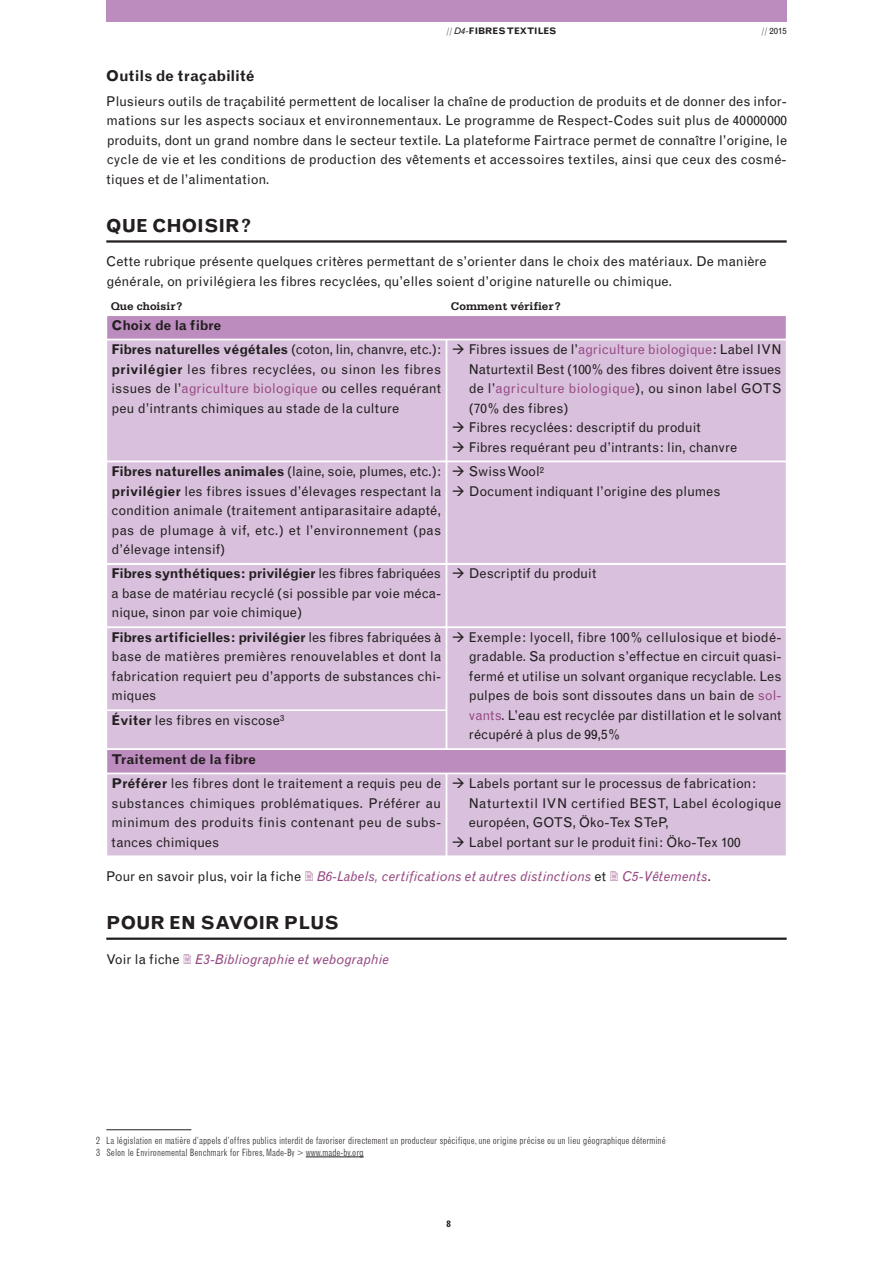
<style>
.page{position:relative;width:893px;height:1263px;background:#fff}
.page>*{position:absolute;margin:0;border:0;box-sizing:border-box;transform-origin:0 0}
.t1{font:700 18px "Grotesque";color:#231f20}
.t2{font:700 15px "Grotesque";color:#231f20}
.t3{font:13.5px/19.5px "Grotesque";color:#231f20;text-align:justify}
.t4{font:italic 13.5px "Grotesque";letter-spacing:.01em;color:#964a84}
.t5{font:700 13.5px/24.3px "Grotesque";letter-spacing:-.015em;color:#231f20}
.t6{font:700 11.7px "Serifa";color:#231f20}
.t7{font:300 condensed 9.75px/12px "Grotesque";color:#231f20}
.t8{font:700 9px "Grotesque";color:#231f20}
.t9{font:9px "Grotesque";color:#231f20}
.s1{font-weight:300}
.s2{font-weight:400;font-style:italic}
.s3{font-weight:400}
.s4{font-weight:700}
.s5{color:#964a84}
.s6{font-style:normal;color:#231f20}
</style>
<div class="page">
<hr style="left:106px;top:240px;width:681px;height:3px;background:#231f20">
<hr style="left:106px;top:937px;width:681px;height:3px;background:#231f20">
<div style="left:107px;top:316px;width:679px;height:23px;background:#bd8cbf"></div>
<div style="left:106px;top:315px;width:681px;height:25px;border:1px solid #fff"></div>
<div style="left:107px;top:340px;width:339px;height:121px;background:#d9c1dd"></div>
<div style="left:106px;top:340px;width:340px;height:121px;border:1px solid #fff"></div>
<div style="left:447px;top:340px;width:339px;height:121px;background:#d9c1dd"></div>
<div style="left:446px;top:340px;width:341px;height:121px;border:1px solid #fff"></div>
<div style="left:107px;top:462px;width:339px;height:101px;background:#d9c1dd"></div>
<div style="left:106px;top:461px;width:340px;height:103px;border:1px solid #fff"></div>
<div style="left:447px;top:462px;width:339px;height:101px;background:#d9c1dd"></div>
<div style="left:446px;top:461px;width:341px;height:103px;border:1px solid #fff"></div>
<div style="left:107px;top:565px;width:339px;height:61px;background:#d9c1dd"></div>
<div style="left:106px;top:564px;width:340px;height:63px;border:1px solid #fff"></div>
<div style="left:447px;top:565px;width:339px;height:61px;background:#d9c1dd"></div>
<div style="left:446px;top:564px;width:341px;height:63px;border:1px solid #fff"></div>
<div style="left:107px;top:628px;width:339px;height:120px;background:#d9c1dd"></div>
<div style="left:106px;top:627px;width:340px;height:122px;border:1px solid #fff"></div>
<hr style="left:107px;top:709px;width:339px;height:2px;background:#fff">
<div style="left:447px;top:628px;width:339px;height:120px;background:#d9c1dd"></div>
<div style="left:446px;top:627px;width:341px;height:122px;border:1px solid #fff"></div>
<div style="left:107px;top:750px;width:679px;height:23px;background:#bd8cbf"></div>
<div style="left:106px;top:749px;width:681px;height:24px;border:1px solid #fff"></div>
<div style="left:107px;top:774px;width:339px;height:82px;background:#d9c1dd"></div>
<div style="left:106px;top:773px;width:340px;height:83px;border:1px solid #fff"></div>
<div style="left:447px;top:774px;width:339px;height:82px;background:#d9c1dd"></div>
<div style="left:446px;top:773px;width:341px;height:83px;border:1px solid #fff"></div>
<div style="left:106px;top:0;width:681px;height:21px;background:#bd8cbf"></div>
<hr style="left:106px;top:1129px;width:85px;height:1px;background:#231f20">
<hr style="left:306px;top:1156px;width:58px;height:1px;background:#231f20">
<p class="t8" style="left:446px;top:28px;width:112px"><span class="s1">//</span> <span class="s2">D4-</span>FIBRES TEXTILES</p>
<p class="t9" style="left:761px;top:28px;width:27px"><span class="s1">//</span> 2015</p>
<p class="t2" style="left:106px;top:70px;width:150px">Outils de traçabilité</p>
<p class="t3" style="left:106px;top:92px;width:682px">Plusieurs outils de traçabilité permettent de localiser la chaîne de production de produits et de donner des infor&shy;mations sur les aspects sociaux et environnementaux. Le programme de Respect-Codes suit plus de 40000000 produits, dont un grand nombre dans le secteur textile. La plateforme Fairtrace permet de connaître l’origine, le cycle de vie et les conditions de production des vêtements et accessoires textiles, ainsi que ceux des cosmé&shy;tiques et de l’alimentation.</p>
<h1 class="t1" style="left:106px;top:219px;width:147px">QUE CHOISIR?</h1>
<p class="t3" style="left:106px;top:253px;width:662px">Cette rubrique présente quelques critères permettant de s’orienter dans le choix des matériaux. De manière générale, on privilégiera les fibres recyclées, qu’elles soient d’origine naturelle ou chimique.</p>
<p class="t6" style="left:111px;top:303px;width:73px">Que choisir?</p>
<p class="t6" style="left:451px;top:303px;width:111px">Comment vérifier?</p>
<p class="t5" style="left:112px;top:314px;width:331px">Choix de la fibre<br>Fibres naturelles végétales <span class="s3">(coton, lin, chanvre, etc.):</span></p>
<p class="t3" style="left:112px;top:360px;width:331px"><span class="s4">privilégier</span> les fibres recyclées, ou sinon les fibres issues de l’<span class="s5">agriculture biologique</span> ou celles requérant peu d’intrants chimiques au stade de la culture</p>
<p class="t3" style="left:469px;top:341px;width:314px;text-align:left">Fibres issues de l’<span class="s5">agriculture biologique</span>: Label IVN Naturtextil Best (100% des fibres doivent être issues de l’<span class="s5">agriculture biologique</span>), ou sinon label GOTS (70% des fibres)<br>Fibres recyclées: descriptif du produit<br>Fibres requérant peu d’intrants: lin, chanvre</p>
<p class="t3" style="left:111px;top:463px;width:331px"><span class="s4">Fibres naturelles animales</span> (laine, soie, plumes, etc.): <span class="s4">privilégier</span> les fibres issues d’élevages respectant la condition animale (traitement antiparasitaire adapté, pas de plumage à vif, etc.) et l’environnement (pas d’élevage intensif)</p>
<p class="t3" style="left:469px;top:463px;width:253px">Swiss Wool<sup>2<br></sup>Document indiquant l’origine des plumes</p>
<p class="t3" style="left:111px;top:565px;width:331px"><span class="s4">Fibres synthétiques: privilégier</span> les fibres fabriquées a base de matériau recyclé (si possible par voie méca&shy;nique, sinon par voie chimique)</p>
<p class="t3" style="left:469px;top:565px;width:129px">Descriptif du produit</p>
<p class="t3" style="left:112px;top:628px;width:331px"><span class="s4">Fibres artificielles: privilégier</span> les fibres fabriquées à base de matières premières renouvelables et dont la fabrication requiert peu d’apports de substances chi&shy;miques</p>
<p class="t3" style="left:112px;top:711px;width:174px"><span class="s4">Éviter</span> les fibres en viscose<sup>3</sup></p>
<p class="t3" style="left:469px;top:628px;width:314px">Exemple: lyocell, fibre 100% cellulosique et biodé&shy;gradable. Sa production s’effectue en circuit quasi&shy;fermé et utilise un solvant organique recyclable. Les pulpes de bois sont dissoutes dans un bain de <span class="s5">sol&shy;vants</span>. L’eau est recyclée par distillation et le solvant récupéré à plus de 99,5%</p>
<p class="t3" style="left:112px;top:748px;width:331px;line-height:24.3px"><span class="s4">Traitement de la fibre<br>Préférer</span> les fibres dont le traitement a requis peu de</p>
<p class="t3" style="left:112px;top:794px;width:331px">substances chimiques problématiques. Préférer au minimum des produits finis contenant peu de subs&shy;tances chimiques</p>
<p class="t3" style="left:469px;top:775px;width:314px;text-align:left">Labels portant sur le processus de fabrication:<br>Naturtextil IVN certified BEST, Label écologique européen, GOTS, Öko-Tex STeP,<br>Label portant sur le produit fini: Öko-Tex 100</p>
<p class="t4" style="left:106px;top:871px;width:606px"><span class="s6">Pour en savoir plus, voir la fiche</span> B6-Labels, certifications et autres distinctions <span class="s6">et</span> C5-Vêtements<span class="s6">.</span></p>
<h1 class="t1" style="left:106px;top:916px;width:234px">POUR EN SAVOIR PLUS</h1>
<p class="t4" style="left:106px;top:954px;width:284px"><span class="s6">Voir la fiche</span> E3-Bibliographie et webographie</p>
<p class="t7" style="left:96px;top:1135px;width:572px">2 La législation en matière d’appels d’offres publics interdit de favoriser directement un producteur spécifique, une origine précise ou un lieu géographique déterminé<br>3 Selon le Environemental Benchmark for Fibres, Made-By &gt; www.made-by.org</p>
<p class="t8" style="left:446px;top:1220px;width:6px">8</p>
</div>
